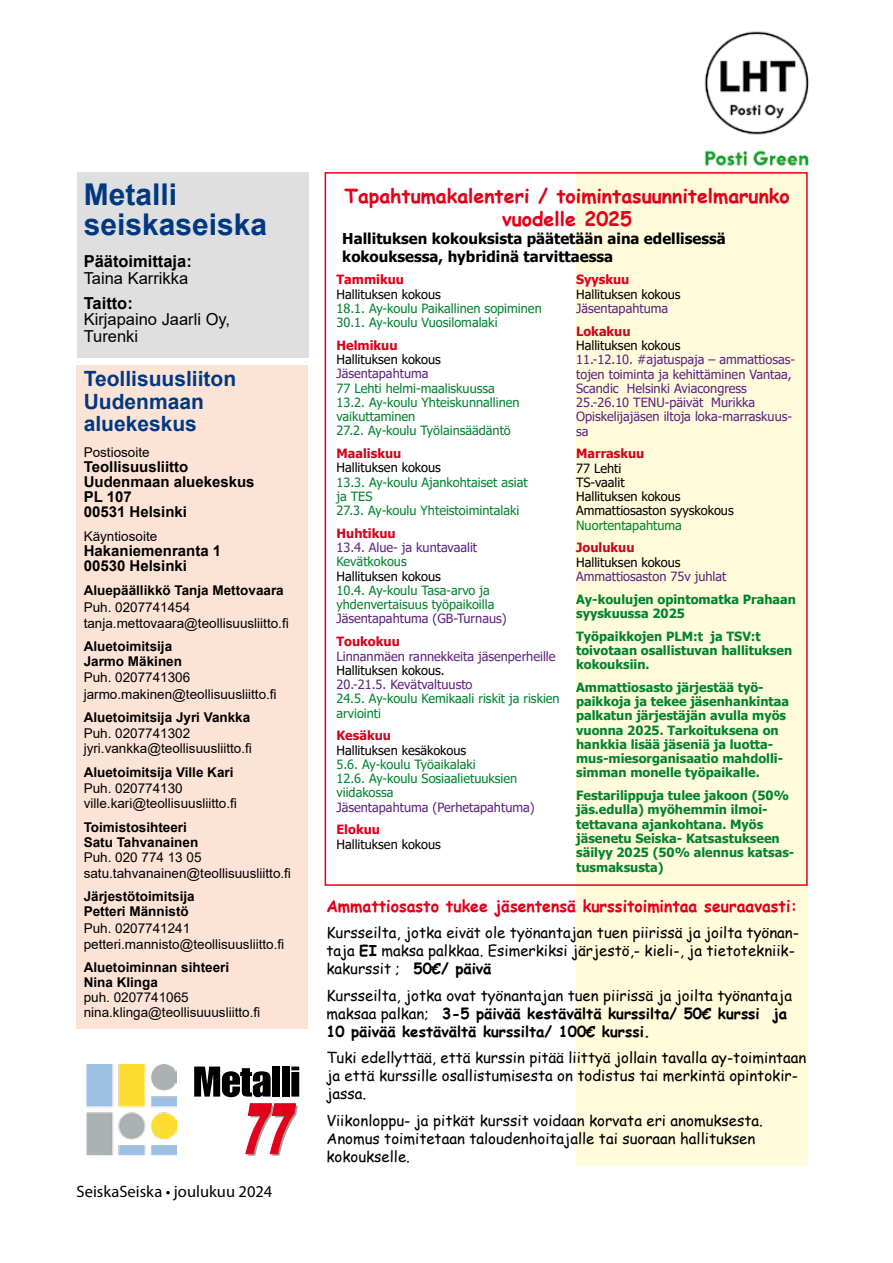
<style>
.page{position:relative;width:893px;height:1263px;background:#fff}
.page>*{position:absolute;margin:0;border:0;box-sizing:border-box;transform-origin:0 0}
.t1{font:700 30px/30px "Arial";color:#003882}
.t2{font:700 21px/22.5px "Arial";color:#003882}
.t3{font:700 19.5px/23.4px "Comic Sans MS";color:#e2001a;text-align:center}
.t4{font:700 16.5px "Comic Sans MS";color:#e2001a;scale:.96 1}
.t5{font:16.5px/16.5px "Arial";color:#000}
.t6{font:16.5px "Myriad Pro";color:#000}
.t7{font:700 16.5px "Arial";color:#000}
.t8{font:15px/18px "Comic Sans MS";color:#000}
.t9{font:700 15px/18px "Comic Sans MS";color:#000}
.t10{font:700 15px/15px "Arial";color:#000}
.t11{font:700 15px/18px "Tahoma";color:#000}
.t12{font:13.5px/16.2px "Arial";color:#000}
.t13{font:700 13.5px/15px "Arial";color:#000}
.t14{font:700 12.75px/14.2px "Tahoma";color:#00842e}
.t15{font:12.75px/14.2px "Tahoma";color:#00842e}
.t16{font:12.75px/14.2px "Tahoma";color:#5d2381}
.t17{font:12.75px/14.2px "Tahoma";color:#000}
.t18{font:700 12.75px "Tahoma";color:#cd071e}
.t19{font:700 12.75px "Tahoma";color:#e2001a}
.s1{font-weight:700}
.s2{font-weight:400}
</style>
<div class="page">
<svg style="left:194px;top:1066px;width:77px;height:31px"></svg>
<div style="left:272px;top:1066px;width:8px;height:30px;background:#000"></div>
<div style="left:282px;top:1066px;width:8px;height:30px;background:#000"></div>
<svg style="left:291px;top:1066px;width:8px;height:30px"></svg>
<img style="left:86px;top:1064px;width:91px;height:91px">
<svg style="left:246px;top:1103px;width:52px;height:52px"></svg>
<div style="left:576px;top:170px;width:232px;height:995px;background:#fffbdb"></div>
<div style="left:325px;top:172px;width:483px;height:714px;border:2px solid #e2001a"></div>
<div style="left:77px;top:365px;width:231px;height:663px;background:#fce3d6"></div>
<div style="left:77px;top:172px;width:231px;height:185px;background:#dfdfe0"></div>
<img style="left:704px;top:31px;width:105px;height:135px">
<h1 class="t1" style="left:84px;top:180px;width:185px">Metalli seiskaseiska</h1>
<p class="t7" style="left:84px;top:250px;width:110px">Päätoimittaja:</p>
<p class="t5" style="left:84px;top:269px;width:106px">Taina Karrikka</p>
<p class="t7" style="left:84px;top:291px;width:51px">Taitto:</p>
<p class="t5" style="left:84px;top:311px;width:148px">Kirjapaino Jaarli Oy,<br>Turenki</p>
<h2 class="t2" style="left:84px;top:368px;width:154px">Teollisuusliiton<br>Uudenmaan aluekeskus</h2>
<p class="t12" style="left:84px;top:444px;width:68px">Postiosoite</p>
<p class="t10" style="left:84px;top:460px;width:172px">Teollisuusliitto<br>Uudenmaan aluekeskus<br>PL 107<br>00531 Helsinki</p>
<p class="t12" style="left:84px;top:528px;width:75px">Käyntiosoite</p>
<p class="t10" style="left:84px;top:544px;width:139px">Hakaniemenranta 1<br>00530 Helsinki</p>
<p class="t13" style="left:84px;top:583px;width:202px">Aluepäällikkö Tanja Mettovaara</p>
<p class="t12" style="left:84px;top:599px;width:207px">Puh. 0207741454 tanja.mettovaara@teollisuusliitto.fi</p>
<p class="t13" style="left:84px;top:639px;width:100px">Aluetoimitsija<br>Jarmo Mäkinen</p>
<p class="t12" style="left:84px;top:669px;width:195px">Puh. 0207741306 jarmo.makinen@teollisuusliitto.fi</p>
<p class="t13" style="left:84px;top:710px;width:168px">Aluetoimitsija Jyri Vankka</p>
<p class="t12" style="left:84px;top:726px;width:170px;line-height:15px">Puh. 0207741302 jyri.vankka@teollisuusliitto.fi</p>
<p class="t13" style="left:84px;top:765px;width:151px">Aluetoimitsija Ville Kari</p>
<p class="t12" style="left:84px;top:781px;width:155px;line-height:15px">Puh. 020774130 ville.kari@teollisuusliitto.fi</p>
<p class="t13" style="left:84px;top:819px;width:116px">Toimistosihteeri<br>Satu Tahvanainen</p>
<p class="t12" style="left:84px;top:849px;width:209px">Puh. 020 774 13 05 satu.tahvanainen@teollisuusliitto.fi</p>
<p class="t13" style="left:84px;top:889px;width:113px">Järjestötoimitsija<br>Petteri Männistö</p>
<p class="t12" style="left:84px;top:919px;width:202px">Puh. 0207741241 petteri.mannisto@teollisuusliitto.fi</p>
<p class="t13" style="left:84px;top:960px;width:147px">Aluetoiminnan sihteeri<br>Nina Klinga</p>
<p class="t12" style="left:84px;top:990px;width:178px;line-height:15px">puh. 0207741065 nina.klinga@teollisuuusliitto.fi</p>
<p class="t6" style="left:77px;top:1181px;width:197px">SeiskaSeiska • joulukuu 2024</p>
<h3 class="t3" style="left:344px;top:184px;width:447px">Tapahtumakalenteri / toimintasuunnitelmarunko vuodelle 2025</h3>
<p class="t11" style="left:342px;top:230px;width:385px">Hallituksen kokouksista päätetään aina edellisessä kokouksessa, hybridinä tarvittaessa</p>
<p class="t19" style="left:336px;top:271px;width:69px">Tammikuu</p>
<p class="t17" style="left:336px;top:288px;width:106px">Hallituksen kokous</p>
<p class="t15" style="left:336px;top:302px;width:207px">18.1. Ay-koulu Paikallinen sopiminen<br>30.1. Ay-koulu Vuosilomalaki</p>
<p class="t18" style="left:336px;top:336px;width:63px">Helmikuu</p>
<p class="t17" style="left:336px;top:353px;width:106px">Hallituksen kokous</p>
<p class="t16" style="left:336px;top:367px;width:94px">Jäsentapahtuma</p>
<p class="t15" style="left:336px;top:382px;width:185px">77 Lehti helmi-maaliskuussa<br>13.2. Ay-koulu Yhteiskunnallinen vaikuttaminen<br>27.2. Ay-koulu Työlainsäädäntö</p>
<p class="t18" style="left:336px;top:445px;width:66px">Maaliskuu</p>
<p class="t17" style="left:336px;top:461px;width:106px">Hallituksen kokous</p>
<p class="t15" style="left:336px;top:476px;width:193px">13.3. Ay-koulu Ajankohtaiset asiat ja TES<br>27.3. Ay-koulu Yhteistoimintalaki</p>
<p class="t18" style="left:336px;top:524px;width:61px">Huhtikuu</p>
<p class="t16" style="left:336px;top:541px;width:142px">13.4. Alue- ja kuntavaalit</p>
<p class="t15" style="left:336px;top:555px;width:72px">Kevätkokous</p>
<p class="t17" style="left:336px;top:570px;width:106px">Hallituksen kokous</p>
<p class="t15" style="left:336px;top:584px;width:159px">10.4. Ay-koulu Tasa-arvo ja yhdenvertaisuus työpaikoilla</p>
<p class="t16" style="left:336px;top:612px;width:172px">Jäsentapahtuma (GB-Turnaus)</p>
<p class="t18" style="left:336px;top:633px;width:65px">Toukokuu</p>
<p class="t16" style="left:336px;top:649px;width:221px">Linnanmäen rannekkeita jäsenperheille</p>
<p class="t17" style="left:336px;top:664px;width:110px">Hallituksen kokous.</p>
<p class="t16" style="left:336px;top:678px;width:138px">20.-21.5. Kevätvaltuusto</p>
<p class="t15" style="left:336px;top:692px;width:225px">24.5. Ay-koulu Kemikaali riskit ja riskien arviointi</p>
<p class="t18" style="left:336px;top:727px;width:56px">Kesäkuu</p>
<p class="t17" style="left:336px;top:743px;width:131px">Hallituksen kesäkokous</p>
<p class="t15" style="left:336px;top:758px;width:182px">5.6. Ay-koulu Työaikalaki<br>12.6. Ay-koulu Sosiaalietuuksien viidakossa</p>
<p class="t16" style="left:336px;top:800px;width:200px">Jäsentapahtuma (Perhetapahtuma)</p>
<p class="t19" style="left:336px;top:821px;width:45px">Elokuu</p>
<p class="t17" style="left:336px;top:837px;width:106px">Hallituksen kokous</p>
<p class="t19" style="left:576px;top:271px;width:55px">Syyskuu</p>
<p class="t17" style="left:576px;top:288px;width:106px">Hallituksen kokous</p>
<p class="t16" style="left:576px;top:302px;width:94px">Jäsentapahtuma</p>
<p class="t18" style="left:576px;top:322px;width:56px">Lokakuu</p>
<p class="t17" style="left:576px;top:339px;width:106px">Hallituksen kokous</p>
<p class="t16" style="left:576px;top:353px;width:220px">11.-12.10. #ajatuspaja – ammattiosas&shy;tojen toiminta ja kehittäminen Vantaa,<br>Scandic Helsinki Aviacongress<br>25.-26.10 TENU-päivät Murikka<br>Opiskelijajäsen iltoja loka-marraskuus&shy;sa</p>
<p class="t18" style="left:576px;top:445px;width:70px">Marraskuu</p>
<p class="t17" style="left:576px;top:461px;width:159px">77 Lehti<br>TS-vaalit<br>Hallituksen kokous<br>Ammattiosaston syyskokous</p>
<p class="t15" style="left:576px;top:518px;width:107px">Nuortentapahtuma</p>
<p class="t18" style="left:576px;top:539px;width:60px">Joulukuu</p>
<p class="t17" style="left:576px;top:556px;width:106px">Hallituksen kokous</p>
<p class="t16" style="left:576px;top:570px;width:152px">Ammattiosaston 75v juhlat</p>
<p class="t14" style="left:576px;top:592px;width:221px">Ay-koulujen opintomatka Prahaan syyskuussa 2025</p>
<p class="t14" style="left:576px;top:629px;width:218px">Työpaikkojen PLM:t ja TSV:t toivotaan osallistuvan hallituksen kokouksiin.</p>
<p class="t14" style="left:576px;top:681px;width:215px">Ammattiosasto järjestää työ&shy;paikkoja ja tekee jäsenhankintaa palkatun järjestäjän avulla myös vuonna 2025. Tarkoituksena on hankkia lisää jäseniä ja luotta&shy;mus-miesorganisaatio mahdolli&shy;simman monelle työpaikalle.</p>
<p class="t14" style="left:576px;top:789px;width:220px">Festarilippuja tulee jakoon (50% jäs.edulla) myöhemmin ilmoi&shy;tettavana ajankohtana. Myös jäsenetu Seiska- Katsastukseen säilyy 2025 (50% alennus katsas&shy;tusmaksusta)</p>
<p class="t4" style="left:326px;top:894px;width:492px">Ammattiosasto tukee jäsentensä kurssitoimintaa seuraavasti:</p>
<p class="t8" style="left:326px;top:923px;width:474px">Kursseilta, jotka eivät ole työnantajan tuen piirissä ja joilta työnan&shy;taja <span class="s1">EI</span> maksa palkkaa. Esimerkiksi järjestö,- kieli-, ja tietotekniik&shy;kakurssit ; <span class="s1">50€/ päivä</span></p>
<p class="t9" style="left:326px;top:986px;width:467px"><span class="s2">Kursseilta, jotka ovat työnantajan tuen piirissä ja joilta työnantaja maksaa palkan;</span> 3-5 päivää kestävältä kurssilta/ 50€ kurssi ja<br>10 päivää kestävältä kurssilta/ 100€ kurssi.</p>
<p class="t8" style="left:326px;top:1048px;width:482px">Tuki edellyttää, että kurssin pitää liittyä jollain tavalla ay-toimintaan ja että kurssille osallistumisesta on todistus tai merkintä opintokir&shy;jassa.</p>
<p class="t8" style="left:326px;top:1111px;width:438px">Viikonloppu- ja pitkät kurssit voidaan korvata eri anomuksesta.<br>Anomus toimitetaan taloudenhoitajalle tai suoraan hallituksen kokoukselle.</p>
</div>
